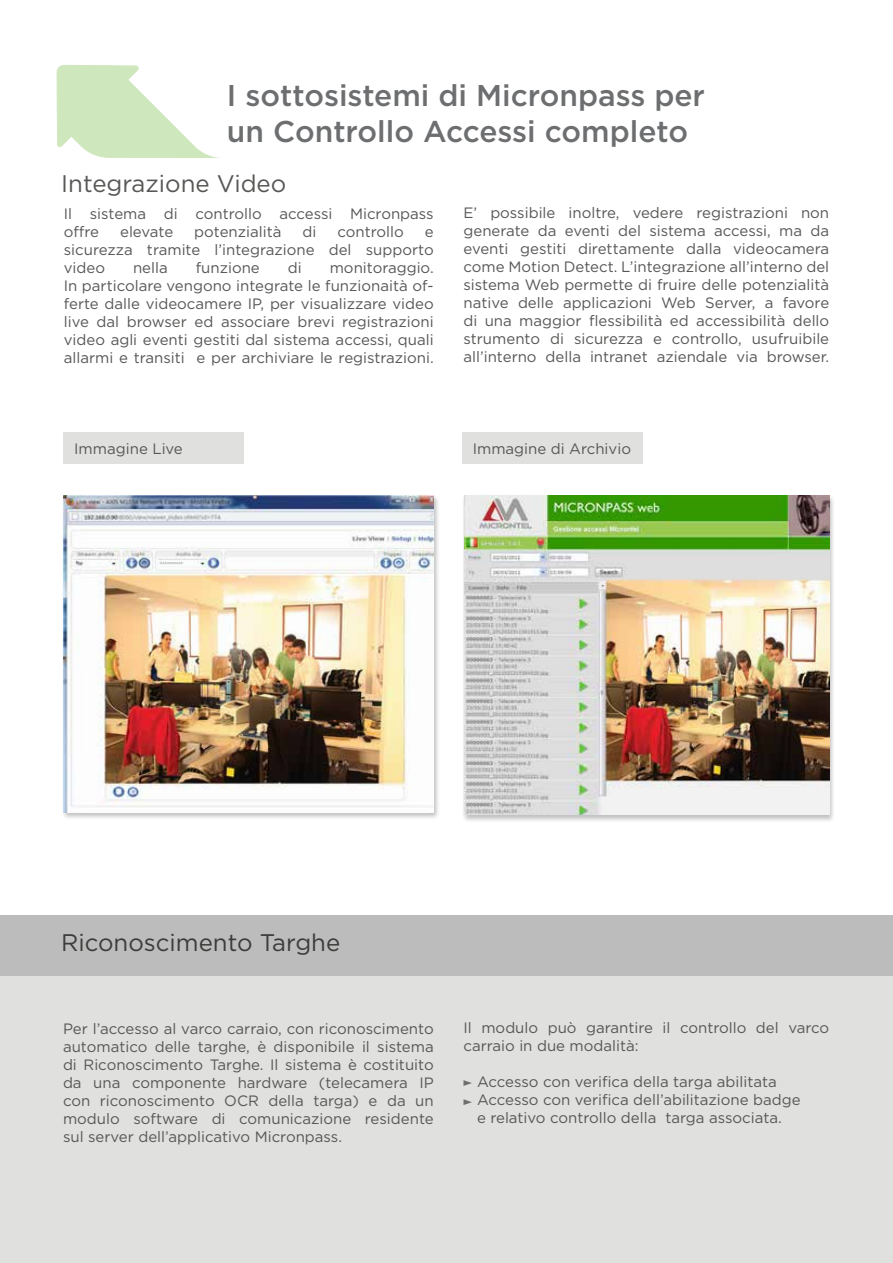
<style>
.page{position:relative;width:893px;height:1263px;background:#fff}
.page>*{position:absolute;margin:0;border:0;box-sizing:border-box;transform-origin:0 0}
.t1{font:500 30px/36px "Gotham";color:#6d6e70}
.t2{font:24px "Gotham";color:#3c3c3b}
.t3{font:24px "Gotham";color:#575756}
.t4{font:15px/18px "Gotham";color:#575756;text-align:justify}
</style>
<div class="page">
<svg style="left:57px;top:65px;width:162px;height:93px"></svg>
<div style="left:64px;top:433px;width:180px;height:31px;background:#e0e0df"></div>
<div style="left:463px;top:432px;width:180px;height:32px;background:#e0e0df"></div>
<div style="left:0;top:976px;width:893px;height:287px;background:#e0e0df"></div>
<svg style="left:463px;top:1080px;width:9px;height:6px"></svg>
<svg style="left:463px;top:1099px;width:9px;height:6px"></svg>
<div style="left:61px;top:494px;width:379px;height:327px;background:#000;opacity:.25"></div>
<img style="left:64px;top:495px;width:370px;height:317px">
<div style="left:462px;top:494px;width:374px;height:329px;background:#000;opacity:.25"></div>
<img style="left:464px;top:495px;width:365px;height:319px">
<div style="left:1px;top:916px;width:892px;height:60px;background:#bcbcbc"></div>
<h1 class="t1" style="left:227px;top:77px;width:480px">I sottosistemi di Micronpass per un Controllo Accessi completo</h1>
<h2 class="t3" style="left:61px;top:168px;width:227px">Integrazione Video</h2>
<p class="t4" style="left:64px;top:204px;width:371px">Il sistema di controllo accessi Micronpass offre</p>
<p class="t4" style="left:463px;top:203px;width:367px">E’ possibile inoltre, vedere registrazioni non generate da eventi del sistema accessi, ma da eventi gestiti direttamente dalla videocamera come Motion Detect. L’integrazione all’interno del sistema Web permette di fruire delle potenzialità native delle applicazioni Web Server, a favore di una maggior flessibilità ed accessibilità dello strumento di sicurezza e controllo, usufruibile all’interno della intranet aziendale via browser.</p>
<p class="t4" style="left:120px;top:222px;width:55px">elevate</p>
<p class="t4" style="left:194px;top:222px;width:89px">potenzialità</p>
<p class="t4" style="left:303px;top:222px;width:15px">di</p>
<p class="t4" style="left:337px;top:222px;width:68px">controllo</p>
<p class="t4" style="left:64px;top:222px;width:371px;text-indent:361px">e sicurezza tramite l’integrazione del supporto video</p>
<p class="t4" style="left:133px;top:258px;width:36px">nella</p>
<p class="t4" style="left:196px;top:258px;width:66px">funzione</p>
<p class="t4" style="left:288px;top:258px;width:15px">di</p>
<p class="t4" style="left:64px;top:258px;width:371px;text-indent:266px">monitoraggio.<br>In particolare vengono integrate le funzionaità of&shy;ferte dalle videocamere IP, per visualizzare video live dal browser ed associare brevi registrazioni video agli eventi gestiti dal sistema accessi, quali allarmi e transiti e per archiviare le registrazioni.</p>
<p class="t4" style="left:74px;top:440px;width:110px">Immagine Live</p>
<p class="t4" style="left:473px;top:440px;width:160px">Immagine di Archivio</p>
<h2 class="t2" style="left:61px;top:927px;width:281px">Riconoscimento Targhe</h2>
<p class="t4" style="left:63px;top:1019px;width:372px">Per l’accesso al varco carraio, con riconoscimento automatico delle targhe, è disponibile il sistema di Riconoscimento Targhe. Il sistema è costituito da una componente hardware (telecamera IP con riconoscimento OCR della targa) e da un modulo software di comunicazione residente sul server dell’applicativo Micronpass.</p>
<p class="t4" style="left:463px;top:1018px;width:367px">Il modulo può garantire il controllo del varco carraio in due modalità:</p>
<p class="t4" style="left:477px;top:1072px;width:325px;text-align:left">Accesso con verifica della targa abilitata<br>Accesso con verifica dell’abilitazione badge e relativo controllo della targa associata.</p>
</div>
